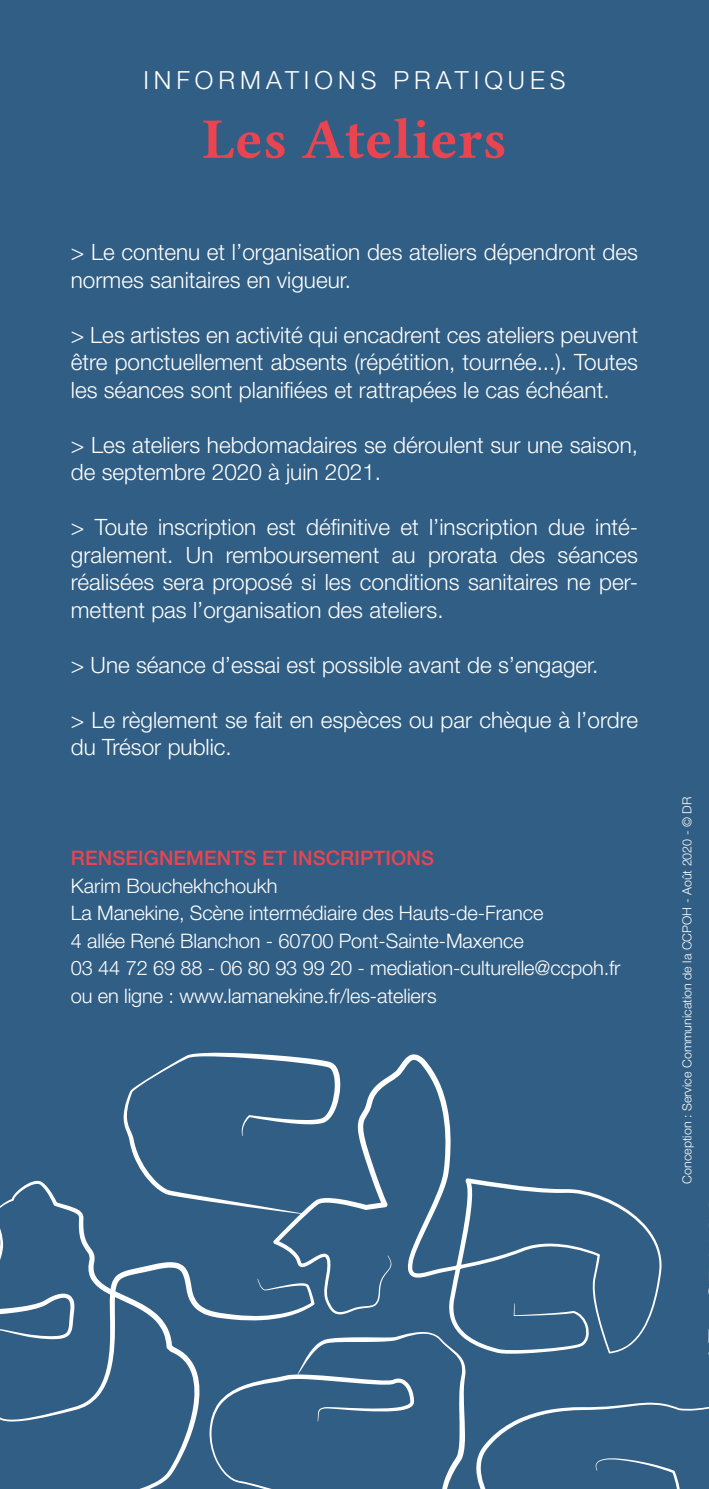
<style>
.page{position:relative;width:709px;height:1489px;background:#fff}
.page>*{position:absolute;margin:0;border:0;box-sizing:border-box;transform-origin:0 0}
.t1{font:57.5px "Lin Libertine B";color:#e94550}
.t2{font:300 25px "Helvetica Neue LT Std";letter-spacing:.2em;color:#fff}
.t3{font:300 22.5px/27.5px "Helvetica Neue LT Std";color:#fff}
.t4{font:300 20px/27.5px "Helvetica Neue LT Std";letter-spacing:-.005em;color:#fff}
.t5{font:500 20px "Helvetica Neue LT Std";letter-spacing:.005em;color:#e94550}
.t6{font:300 12.5px "Helvetica Neue LT Std";color:#fff}
</style>
<div class="page">
<div style="left:0;top:0;width:709px;height:1331px;background:#315e84"></div>
<svg style="left:273px;top:1053px;width:389px;height:278px;background:#3c668a"></svg>
<svg style="left:218px;top:1261px;width:96px;height:70px;background:#436c8f"></svg>
<svg style="left:123px;top:1052px;width:217px;height:161px;background:#3e688b"></svg>
<svg style="left:0;top:1180px;width:218px;height:308px;background:#436c8e"></svg>
<div style="left:0;top:1209px;width:75px;height:279px;background:#315e84"></div>
<div style="left:209px;top:1331px;width:500px;height:157px;background:#315e84"></div>
<p class="t2" style="left:143px;top:65px;width:424px">INFORMATIONS PRATIQUES</p>
<h1 class="t1" style="left:202px;top:99px;width:307px">Les Ateliers</h1>
<p class="t3" style="left:71px;top:238px;width:568px">&gt; Le contenu et l’organisation des ateliers dépendront des normes sanitaires en vigueur.</p>
<p class="t3" style="left:71px;top:320px;width:568px;text-align:justify">&gt; Les artistes en activité qui encadrent ces ateliers peuvent être ponctuellement absents (répétition, tournée...). Toutes les séances sont planifiées et rattrapées le cas échéant.</p>
<p class="t3" style="left:71px;top:430px;width:568px">&gt; Les ateliers hebdomadaires se déroulent sur une saison, de septembre 2020 à juin 2021.</p>
<p class="t3" style="left:71px;top:513px;width:568px;text-align:justify">&gt; Toute inscription est définitive et l’inscription due inté&shy;gralement. Un remboursement au prorata des séances réalisées sera proposé si les conditions sanitaires ne per&shy;mettent pas l’organisation des ateliers.</p>
<p class="t3" style="left:71px;top:650px;width:529px">&gt; Une séance d’essai est possible avant de s’engager.</p>
<p class="t3" style="left:71px;top:705px;width:568px">&gt; Le règlement se fait en espèces ou par chèque à l’ordre du Trésor public.</p>
<p class="t5" style="left:71px;top:846px;width:364px">RENSEIGNEMENTS ET INSCRIPTIONS</p>
<p class="t4" style="left:71px;top:871px;width:551px">Karim Bouchekhchoukh<br>La Manekine, Scène intermédiaire des Hauts-de-France<br>4 allée René Blanchon - 60700 Pont-Sainte-Maxence<br>03 44 72 69 88 - 06 80 93 99 20 - mediation-culturelle@ccpoh.fr ou en ligne : www.lamanekine.fr/les-ateliers</p>
<p class="t6" style="left:679px;top:1183px;width:388px;rotate:-90deg">Conception : Service Communication de la CCPOH - Août 2020 - © DR</p>
</div>
